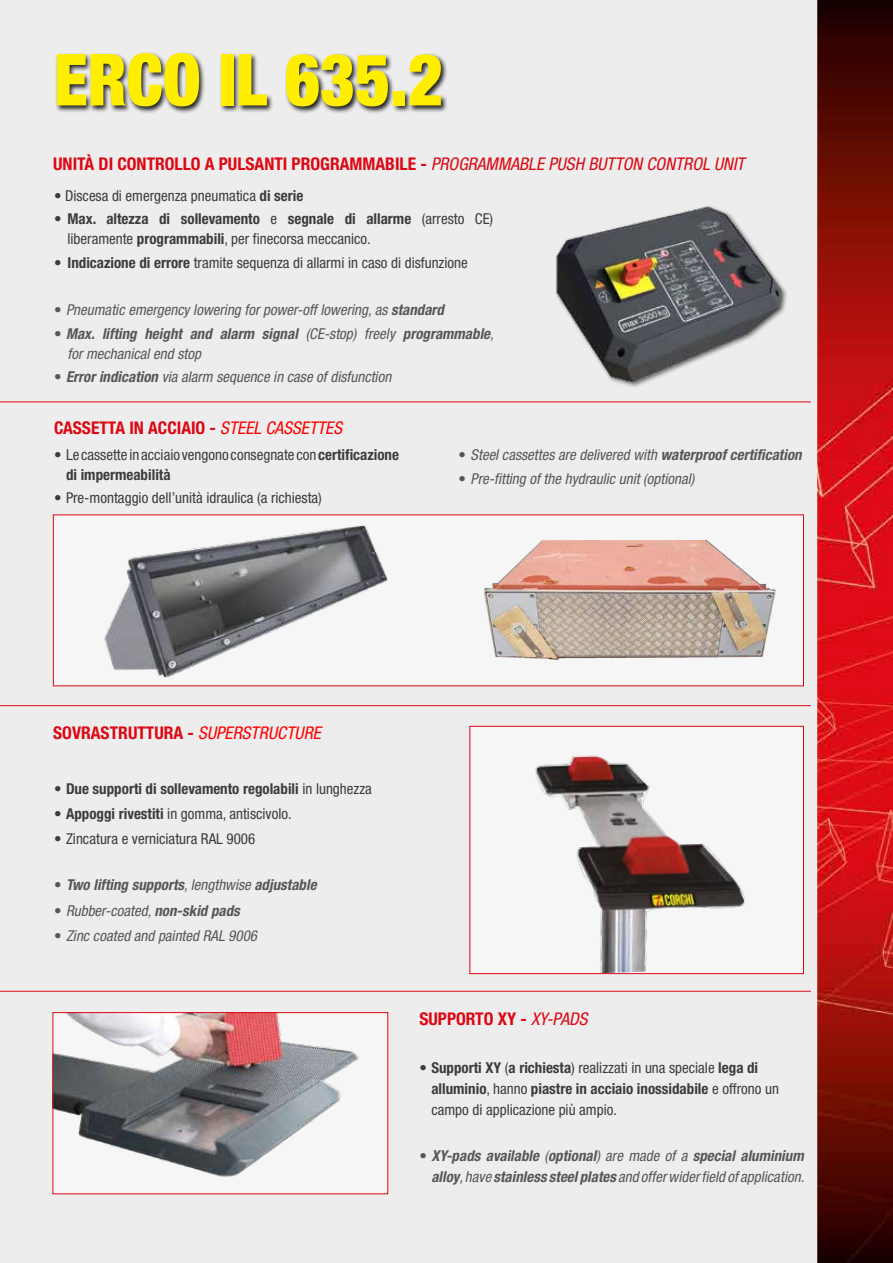
<style>
.page{position:relative;width:893px;height:1263px;background:#fff}
.page>*{position:absolute;margin:0;border:0;box-sizing:border-box;transform-origin:0 0}
.t1{font:900 condensed 72px "Helvetica Neue LT Std";color:#fe0;scale:.94 1}
.t2{font:700 condensed 17.55px "Helvetica Neue LT Std";color:#dc0814}
.t3{font:condensed 15px/21px "Helvetica Neue LT Std";color:#3c3c3b}
.t4{font:italic condensed 15px "Helvetica Neue LT Std";color:#575756}
.t5{font:italic 700 condensed 15px/21px "Helvetica Neue LT Std";color:#575756;text-align:right}
.t6{font:700 condensed 15px/19.5px "Helvetica Neue LT Std";color:#3c3c3b}
.s1{font-weight:400;font-style:italic}
.s2{font-weight:700}
.s3{font-weight:400}
.s4{font-style:normal}
.s5{font-weight:700;font-style:normal}
.s6{font-weight:400;font-style:italic;color:#f00}
</style>
<div class="page">
<img style="left:1px;top:0;width:892px;height:1263px">
<hr style="left:0;top:0;width:1px;height:1263px;background:#ededed">
<hr style="left:0;top:401px;width:811px;height:1px;background:#de0c17">
<hr style="left:0;top:705px;width:811px;height:1px;background:#de0c17">
<hr style="left:0;top:991px;width:811px;height:1px;background:#de0c17">
<div style="left:53px;top:515px;width:750px;height:171px;background:#f6f6f6"></div>
<img style="left:104px;top:524px;width:284px;height:154px">
<div style="left:53px;top:1012px;width:335px;height:182px;background:#f6f6f6"></div>
<img style="left:55px;top:1014px;width:304px;height:163px">
<div style="left:53px;top:1012px;width:335px;height:182px;border:1px solid #dc0814"></div>
<img style="left:485px;top:541px;width:290px;height:119px">
<div style="left:55px;top:52px;width:393px;height:62px;background:#000;opacity:.85"></div>
<div style="left:555px;top:205px;width:233px;height:184px;background:#ededed"></div>
<img style="left:553px;top:203px;width:231px;height:181px">
<div style="left:470px;top:726px;width:333px;height:248px;background:#f6f6f6"></div>
<img style="left:535px;top:755px;width:211px;height:217px">
<div style="left:470px;top:726px;width:334px;height:248px;border:1px solid #dc0814"></div>
<h1 class="t1" style="left:54px;top:35px;width:415px">ERCO IL 635.2</h1>
<p class="t2" style="left:53px;top:153px;width:697px">UNITÀ DI CONTROLLO A PULSANTI PROGRAMMABILE - <span class="s1">PROGRAMMABLE PUSH BUTTON CONTROL UNIT</span></p>
<p class="t3" style="left:54px;top:185px;width:251px">• Discesa di emergenza pneumatica <span class="s2">di serie</span></p>
<p class="t6" style="left:68px;top:209px;width:427px;text-indent:-14px"><span class="s3">•</span> Max. altezza di sollevamento <span class="s3">e</span> segnale di allarme <span class="s3">(arresto CE) liberamente</span> programmabili<span class="s3">, per finecorsa meccanico.</span></p>
<p class="t3" style="left:54px;top:252px;width:415px">• <span class="s2">Indicazione di errore</span> tramite sequenza di allarmi in caso di disfunzione</p>
<p class="t4" style="left:54px;top:301px;width:395px"><span class="s4">•</span> Pneumatic emergencylowering forpower-offlowering,as<span class="s2">standard</span></p>
<p class="t5" style="left:68px;top:324px;width:431px;line-height:19.5px;text-align:left;text-indent:-14px"><span class="s4">•</span> Max. lifting height and alarm signal <span class="s3">(CE-stop) freely</span> programmable<span class="s3">, formechanicalend stop</span></p>
<p class="t4" style="left:54px;top:368px;width:342px"><span class="s5">•</span> <span class="s2">Errorindication</span> via alarm sequence in case ofdisfunction</p>
<p class="t2" style="left:54px;top:417px;width:294px">CASSETTA IN ACCIAIO - <span class="s6">STEEL CASSETTES</span></p>
<p class="t3" style="left:66px;top:445px;width:335px;line-height:19.5px;text-indent:-12px">• Le cassette in acciaio vengono consegnate con <span class="s2">certificazione di impermeabilità</span></p>
<p class="t3" style="left:54px;top:487px;width:269px">• Pre-montaggio dell’unità idraulica (a richiesta)</p>
<p class="t4" style="left:459px;top:446px;width:348px"><span class="s4">•</span> Steelcassettesare delivered with <span class="s2">waterproofcertification</span></p>
<p class="t4" style="left:459px;top:470px;width:237px"><span class="s4">•</span> Pre-fitting ofthe hydraulic unit(optional)</p>
<p class="t2" style="left:53px;top:722px;width:273px">SOVRASTRUTTURA - <span class="s6">SUPERSTRUCTURE</span></p>
<p class="t6" style="left:54px;top:778px;width:319px">• Due supporti di sollevamento regolabili <span class="s3">in lunghezza</span></p>
<p class="t3" style="left:54px;top:803px;width:239px"><span class="s2">• Appoggi rivestiti</span> in gomma, antiscivolo.</p>
<p class="t3" style="left:54px;top:828px;width:203px">• Zincatura e verniciatura RAL 9006</p>
<p class="t5" style="left:54px;top:874px;width:268px"><span class="s4">•</span> Two lifting supports<span class="s3">,lengthwise</span> adjustable</p>
<p class="t4" style="left:54px;top:901px;width:191px"><span class="s4">•</span> Rubber-coated,<span class="s2">non-skid pads</span></p>
<p class="t4" style="left:54px;top:927px;width:208px"><span class="s4">•</span> Zinc coated and painted RAL 9006</p>
<p class="t2" style="left:419px;top:1008px;width:174px">SUPPORTO XY - <span class="s1">XY-PADS</span></p>
<p class="t3" style="left:431px;top:1057px;width:349px;text-indent:-12px"><span class="s2">• Supporti XY</span> (<span class="s2">a richiesta</span>) realizzati in una speciale <span class="s2">lega di alluminio</span>, hanno <span class="s2">piastre in acciaio inossidabile</span> e offrono un campo di applicazione più ampio.</p>
<p class="t5" style="left:419px;top:1145px;width:390px"><span class="s4">•</span> XY-pads available <span class="s3">(</span>optional<span class="s3">) are made of a</span> special aluminium alloy<span class="s3">,have</span> stainless steelplates <span class="s3">and offerwiderfield ofapplication.</span></p>
</div>
